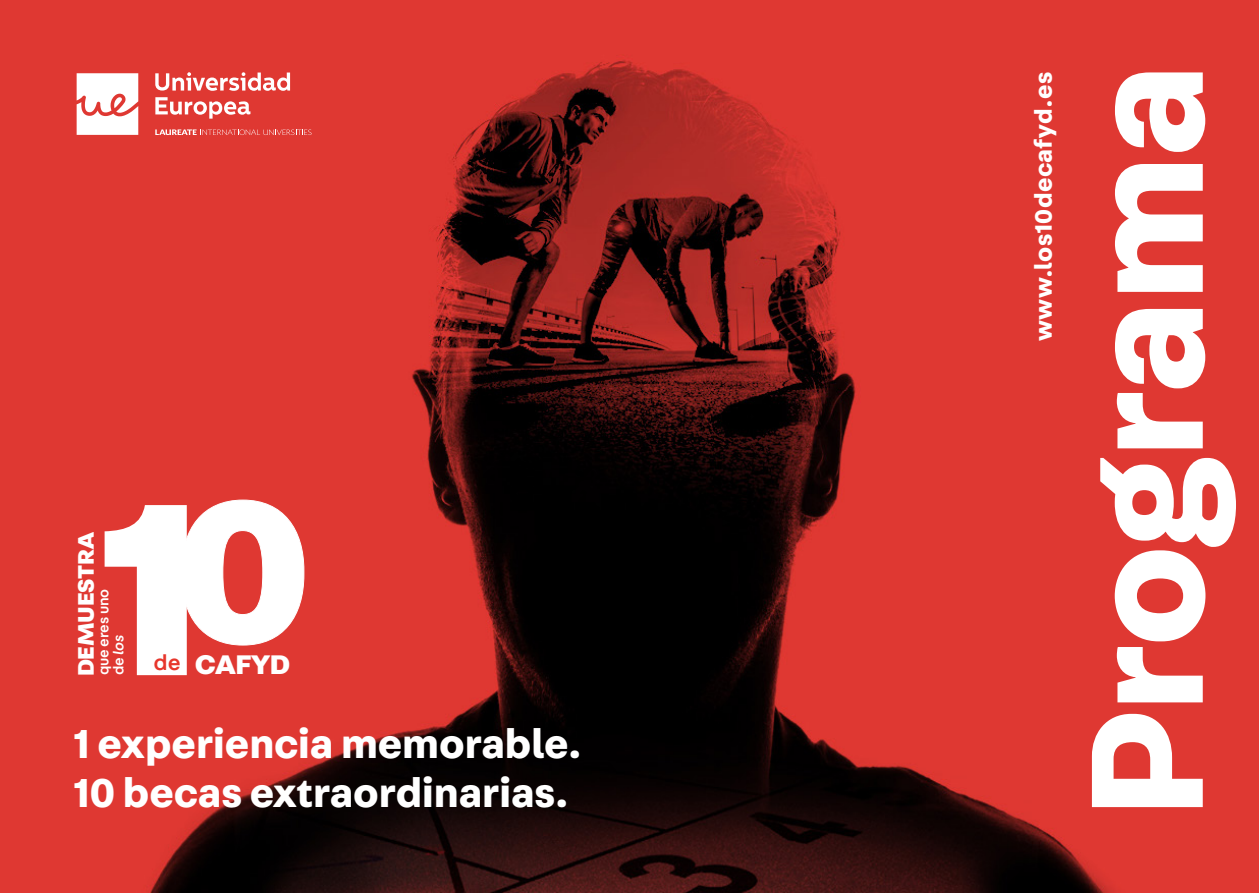
<style>
.page{position:relative;width:1259px;height:893px;background:#fff}
.page>*{position:absolute;margin:0;border:0;box-sizing:border-box;transform-origin:0 0}
.t1{font:700 170.55px "Fabriga";letter-spacing:-.01em;color:#fff}
.t2{font:700 42.75px "Fabriga";color:#fff}
.t3{font:900 28.65px "Fabriga";color:#fff}
.t4{font:700 25.2px "Fabriga";letter-spacing:.02em;color:#fff}
.t5{font:900 24px "Fabriga";color:#fff}
.t6{font:500 22.5px "Fabriga";color:#e7362c}
.t7{font:500 14.85px "Fabriga";letter-spacing:-.01em;color:#fff}
.t8{font:italic 500 14.85px "Fabriga";color:#fff}
.s1{font-style:normal}
</style>
<div class="page">
<img style="left:0;top:0;width:1259px;height:893px">
<svg style="left:105px;top:500px;width:199px;height:175px"></svg>
<svg style="left:77px;top:73px;width:61px;height:62px"></svg>
<svg style="left:155px;top:72px;width:135px;height:19px"></svg>
<svg style="left:155px;top:97px;width:95px;height:22px"></svg>
<svg style="left:155px;top:129px;width:156px;height:6px"></svg>
<p class="t5" style="left:70px;top:676px;width:146px;rotate:-90deg">DEMUESTRA</p>
<p class="t7" style="left:94px;top:675px;width:88px;rotate:-90deg">que eres uno</p>
<p class="t8" style="left:108px;top:675px;width:42px;rotate:-90deg"><span class="s1">de</span> los</p>
<p class="t6" style="left:154px;top:648px;width:29px">de</p>
<p class="t3" style="left:195px;top:645px;width:97px">CAFYD</p>
<p class="t2" style="left:74px;top:715px;width:509px">1 experiencia memorable.</p>
<p class="t2" style="left:74px;top:764px;width:496px">10 becas extraordinarias.</p>
<p class="t4" style="left:1026px;top:341px;width:270px;rotate:-90deg">www.los10decafyd.es</p>
<p class="t1" style="left:1030px;top:819px;width:757px;rotate:-90deg">Programa</p>
</div>
